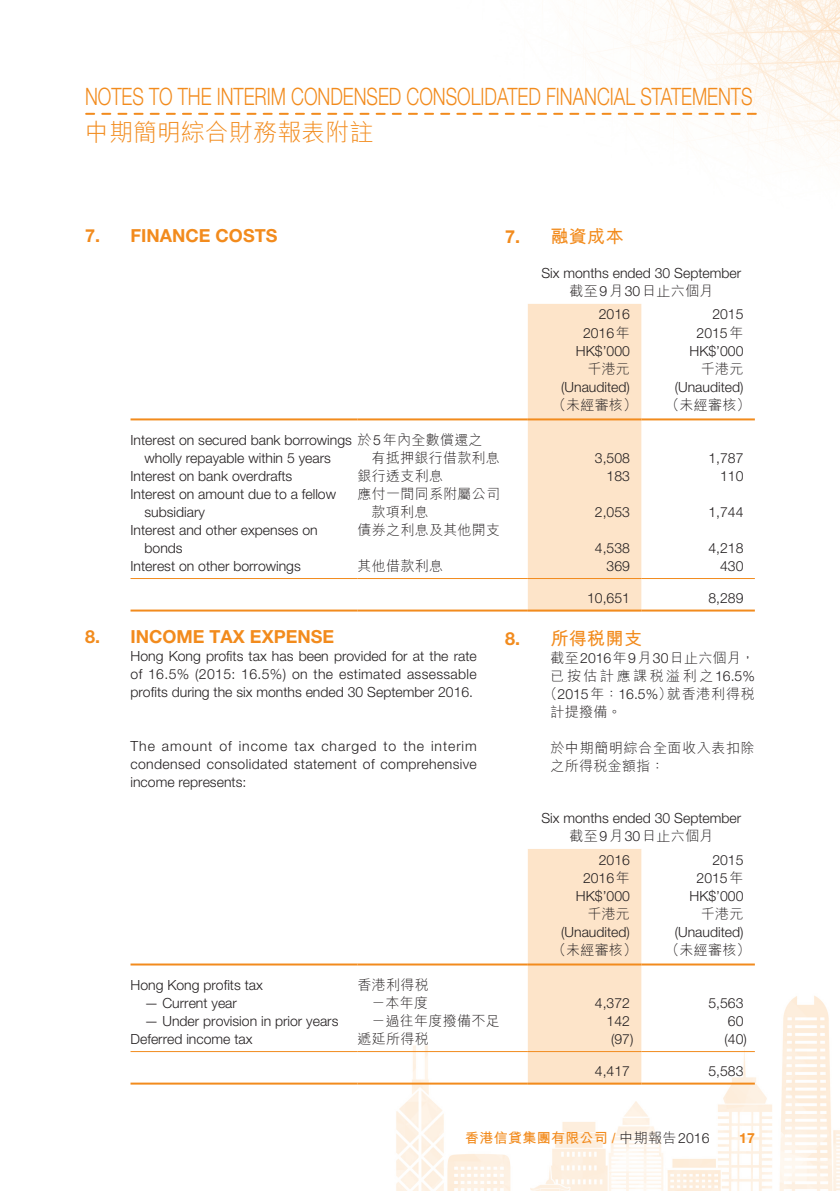
<style>
.page{position:relative;width:840px;height:1191px;background:#fff}
.page>*{position:absolute;margin:0;border:0;box-sizing:border-box;transform-origin:0 0}
.t1{font:300 24px "Helvetica Neue LT Std";color:#f28b1d;scale:.76 1}
.t2{font:300 24px "M Hei HK";color:#f28b1d}
._01_H1_E{font:700 18px "Helvetica Neue LT Std";color:#f28b1d}
._001_H1_C{font:700 18px "M Hei HK";letter-spacing:.02em;color:#f28b1d}
._50_Table_txt{font:300 14px "Helvetica Neue LT Std";color:#231f20}
._00_txt_E{font:300 14px/18px "Helvetica Neue LT Std";color:#231f20;text-align:justify}
._50_Table_txt-2{font:300 14px "M Hei HK";letter-spacing:.02em;color:#231f20}
._000_txt_C{font:300 14px/18px "M Hei HK";letter-spacing:.045em;color:#231f20}
.t3{font:700 14px "M Hei HK";letter-spacing:.02em;color:#f28b1d}
._000_txt_C-2{font:300 14px "M Hei HK";letter-spacing:.18em;color:#231f20}
.t4{font:700 14px "Helvetica Neue LT Std";color:#f28b1d}
.s1{font-family:"Helvetica Neue LT Std"}
.s2{font-family:"M Hei HK"}
.s3{font-weight:300;color:#231f20}
.s4{font-family:"Helvetica Neue LT Std";font-weight:300;color:#231f20}
</style>
<div class="page">
<img style="left:85px;top:0;width:754px;height:1191px">
<svg style="left:86px;top:113px;width:669px;height:2px"></svg>
<div style="left:527px;top:304px;width:114px;height:305px;background:#fde4c9"></div>
<hr style="left:130px;top:418px;width:227px;height:2px;background:#f28b1d">
<hr style="left:357px;top:418px;width:170px;height:2px;background:#f28b1d">
<hr style="left:527px;top:418px;width:114px;height:2px;background:#f28b1d">
<hr style="left:641px;top:418px;width:113px;height:2px;background:#f28b1d">
<hr style="left:130px;top:578px;width:227px;height:1px;background:#f28b1d">
<hr style="left:357px;top:578px;width:170px;height:1px;background:#f28b1d">
<hr style="left:527px;top:578px;width:114px;height:1px;background:#f28b1d">
<hr style="left:641px;top:578px;width:113px;height:1px;background:#f28b1d">
<hr style="left:130px;top:609px;width:227px;height:2px;background:#f28b1d">
<hr style="left:357px;top:609px;width:170px;height:2px;background:#f28b1d">
<hr style="left:527px;top:609px;width:114px;height:2px;background:#f28b1d">
<hr style="left:641px;top:609px;width:113px;height:2px;background:#f28b1d">
<div style="left:527px;top:849px;width:114px;height:233px;background:#fde4c9"></div>
<hr style="left:130px;top:963px;width:227px;height:2px;background:#f28b1d">
<hr style="left:357px;top:963px;width:170px;height:2px;background:#f28b1d">
<hr style="left:527px;top:963px;width:114px;height:2px;background:#f28b1d">
<hr style="left:641px;top:963px;width:113px;height:2px;background:#f28b1d">
<hr style="left:130px;top:1051px;width:227px;height:1px;background:#f28b1d">
<hr style="left:357px;top:1051px;width:170px;height:1px;background:#f28b1d">
<hr style="left:527px;top:1051px;width:114px;height:1px;background:#f28b1d">
<hr style="left:641px;top:1051px;width:113px;height:1px;background:#f28b1d">
<hr style="left:130px;top:1082px;width:227px;height:2px;background:#f28b1d">
<hr style="left:357px;top:1082px;width:170px;height:2px;background:#f28b1d">
<hr style="left:527px;top:1082px;width:114px;height:2px;background:#f28b1d">
<hr style="left:641px;top:1082px;width:113px;height:2px;background:#f28b1d">
<h1 class="t1" style="left:85px;top:82px;width:879px">NOTES TO THE INTERIM CONDENSED CONSOLIDATED FINANCIAL STATEMENTS</h1>
<h1 class="t2" style="left:85px;top:120px;width:289px">中期簡明綜合財務報表附註</h1>
<p class="_01_H1_E" style="left:85px;top:224px;width:194px">7. FINANCE COSTS</p>
<p class="_001_H1_C" style="left:505px;top:223px;width:120px"><span class="s1">7.</span> 融資成本</p>
<p class="_50_Table_txt" style="left:541px;top:264px;width:201px">Six months ended 30 September</p>
<p class="_50_Table_txt-2" style="left:569px;top:284px;width:145px">截至<span class="s1">9</span>月<span class="s1">30</span>日止六個月</p>
<p class="_50_Table_txt" style="left:598px;top:306px;width:33px">2016</p>
<p class="_50_Table_txt" style="left:712px;top:306px;width:33px">2015</p>
<p class="_50_Table_txt" style="left:582px;top:324px;width:48px">2016<span class="s2">年</span></p>
<p class="_50_Table_txt" style="left:696px;top:324px;width:48px">2015<span class="s2">年</span></p>
<p class="_50_Table_txt" style="left:575px;top:342px;width:55px">HK$’000</p>
<p class="_50_Table_txt" style="left:689px;top:342px;width:55px">HK$’000</p>
<p class="_50_Table_txt-2" style="left:587px;top:362px;width:44px">千港元</p>
<p class="_50_Table_txt-2" style="left:700px;top:362px;width:44px">千港元</p>
<p class="_50_Table_txt" style="left:561px;top:378px;width:70px">(Unaudited)</p>
<p class="_50_Table_txt" style="left:674px;top:378px;width:70px">(Unaudited)</p>
<p class="_50_Table_txt-2" style="left:551px;top:398px;width:86px">（未經審核）</p>
<p class="_50_Table_txt-2" style="left:665px;top:398px;width:86px">（未經審核）</p>
<p class="_50_Table_txt" style="left:130px;top:431px;width:353px">Interest on secured bank borrowings <span class="s2">於</span>5<span class="s2">年內全數償還之</span></p>
<p class="_50_Table_txt" style="left:144px;top:449px;width:188px">wholly repayable within 5 years</p>
<p class="_50_Table_txt-2" style="left:371px;top:451px;width:130px">有抵押銀行借款利息</p>
<p class="_50_Table_txt" style="left:594px;top:449px;width:37px">3,508</p>
<p class="_50_Table_txt" style="left:708px;top:449px;width:37px">1,787</p>
<p class="_50_Table_txt" style="left:130px;top:467px;width:163px">Interest on bank overdrafts</p>
<p class="_50_Table_txt-2" style="left:357px;top:469px;width:87px">銀行透支利息</p>
<p class="_50_Table_txt" style="left:606px;top:467px;width:25px">183</p>
<p class="_50_Table_txt" style="left:719px;top:467px;width:25px">110</p>
<p class="_50_Table_txt" style="left:130px;top:485px;width:207px">Interest on amount due to a fellow</p>
<p class="_50_Table_txt" style="left:144px;top:503px;width:62px">subsidiary</p>
<p class="_50_Table_txt-2" style="left:357px;top:487px;width:144px">應付一間同系附屬公司</p>
<p class="_50_Table_txt-2" style="left:371px;top:505px;width:58px">款項利息</p>
<p class="_50_Table_txt" style="left:594px;top:503px;width:37px">2,053</p>
<p class="_50_Table_txt" style="left:708px;top:503px;width:37px">1,744</p>
<p class="_50_Table_txt" style="left:130px;top:521px;width:188px">Interest and other expenses on</p>
<p class="_50_Table_txt" style="left:144px;top:539px;width:40px">bonds</p>
<p class="_50_Table_txt-2" style="left:357px;top:523px;width:144px">債券之利息及其他開支</p>
<p class="_50_Table_txt" style="left:594px;top:539px;width:37px">4,538</p>
<p class="_50_Table_txt" style="left:708px;top:539px;width:37px">4,218</p>
<p class="_50_Table_txt" style="left:130px;top:557px;width:172px">Interest on other borrowings</p>
<p class="_50_Table_txt-2" style="left:357px;top:559px;width:87px">其他借款利息</p>
<p class="_50_Table_txt" style="left:606px;top:557px;width:25px">369</p>
<p class="_50_Table_txt" style="left:719px;top:557px;width:25px">430</p>
<p class="_50_Table_txt" style="left:586px;top:589px;width:44px">10,651</p>
<p class="_50_Table_txt" style="left:708px;top:589px;width:37px">8,289</p>
<p class="_01_H1_E" style="left:85px;top:625px;width:250px">8. INCOME TAX EXPENSE</p>
<p class="_00_txt_E" style="left:130px;top:646px;width:347px">Hong Kong profits tax has been provided for at the rate of 16.5% (2015: 16.5%) on the estimated assessable profits during the six months ended 30 September 2016.</p>
<p class="_001_H1_C" style="left:505px;top:625px;width:138px"><span class="s1">8.</span> 所得稅開支</p>
<p class="_000_txt_C" style="left:550px;top:648px;width:206px">截至<span class="s1">2016</span>年<span class="s1">9</span>月<span class="s1">30</span>日止六個月，</p>
<p class="_000_txt_C-2" style="left:550px;top:669px;width:206px">已按估計應課稅溢利之<span class="s1">16.5%</span></p>
<p class="_000_txt_C" style="left:543px;top:684px;width:213px">（<span class="s1">2015</span>年：<span class="s1">16.5%</span>）就香港利得稅</p>
<p class="_000_txt_C" style="left:550px;top:702px;width:72px">計提撥備。</p>
<p class="_000_txt_C" style="left:550px;top:738px;width:206px">於中期簡明綜合全面收入表扣除之所得稅金額指：</p>
<p class="_00_txt_E" style="left:130px;top:736px;width:347px">The amount of income tax charged to the interim condensed consolidated statement of comprehensive income represents:</p>
<p class="_50_Table_txt" style="left:541px;top:809px;width:201px">Six months ended 30 September</p>
<p class="_50_Table_txt-2" style="left:569px;top:829px;width:145px">截至<span class="s1">9</span>月<span class="s1">30</span>日止六個月</p>
<p class="_50_Table_txt" style="left:598px;top:851px;width:33px">2016</p>
<p class="_50_Table_txt" style="left:712px;top:851px;width:33px">2015</p>
<p class="_50_Table_txt" style="left:582px;top:869px;width:48px">2016<span class="s2">年</span></p>
<p class="_50_Table_txt" style="left:696px;top:869px;width:48px">2015<span class="s2">年</span></p>
<p class="_50_Table_txt" style="left:575px;top:887px;width:55px">HK$’000</p>
<p class="_50_Table_txt" style="left:689px;top:887px;width:55px">HK$’000</p>
<p class="_50_Table_txt-2" style="left:587px;top:907px;width:44px">千港元</p>
<p class="_50_Table_txt-2" style="left:700px;top:907px;width:44px">千港元</p>
<p class="_50_Table_txt" style="left:561px;top:923px;width:70px">(Unaudited)</p>
<p class="_50_Table_txt" style="left:674px;top:923px;width:70px">(Unaudited)</p>
<p class="_50_Table_txt-2" style="left:551px;top:943px;width:86px">（未經審核）</p>
<p class="_50_Table_txt-2" style="left:665px;top:943px;width:86px">（未經審核）</p>
<p class="_50_Table_txt" style="left:130px;top:976px;width:134px">Hong Kong profits tax</p>
<p class="_50_Table_txt-2" style="left:357px;top:978px;width:73px">香港利得稅</p>
<p class="_50_Table_txt" style="left:144px;top:994px;width:94px">— Current year</p>
<p class="_50_Table_txt-2" style="left:371px;top:996px;width:58px">－本年度</p>
<p class="_50_Table_txt" style="left:594px;top:994px;width:37px">4,372</p>
<p class="_50_Table_txt" style="left:708px;top:994px;width:37px">5,563</p>
<p class="_50_Table_txt" style="left:144px;top:1012px;width:195px">— Under provision in prior years</p>
<p class="_50_Table_txt-2" style="left:371px;top:1014px;width:129px">－過往年度撥備不足</p>
<p class="_50_Table_txt" style="left:606px;top:1012px;width:25px">142</p>
<p class="_50_Table_txt" style="left:727px;top:1012px;width:17px">60</p>
<p class="_50_Table_txt" style="left:130px;top:1030px;width:123px">Deferred income tax</p>
<p class="_50_Table_txt-2" style="left:357px;top:1032px;width:73px">遞延所得稅</p>
<p class="_50_Table_txt" style="left:610px;top:1030px;width:24px">(97)</p>
<p class="_50_Table_txt" style="left:724px;top:1030px;width:24px">(40)</p>
<p class="_50_Table_txt" style="left:594px;top:1062px;width:37px">4,417</p>
<p class="_50_Table_txt" style="left:708px;top:1062px;width:37px">5,583</p>
<p class="t3" style="left:465px;top:1127px;width:245px">香港信貸集團有限公司 / <span class="s3">中期報告</span><span class="s4">2016</span></p>
<p class="t4" style="left:738px;top:1129px;width:17px">17</p>
</div>
